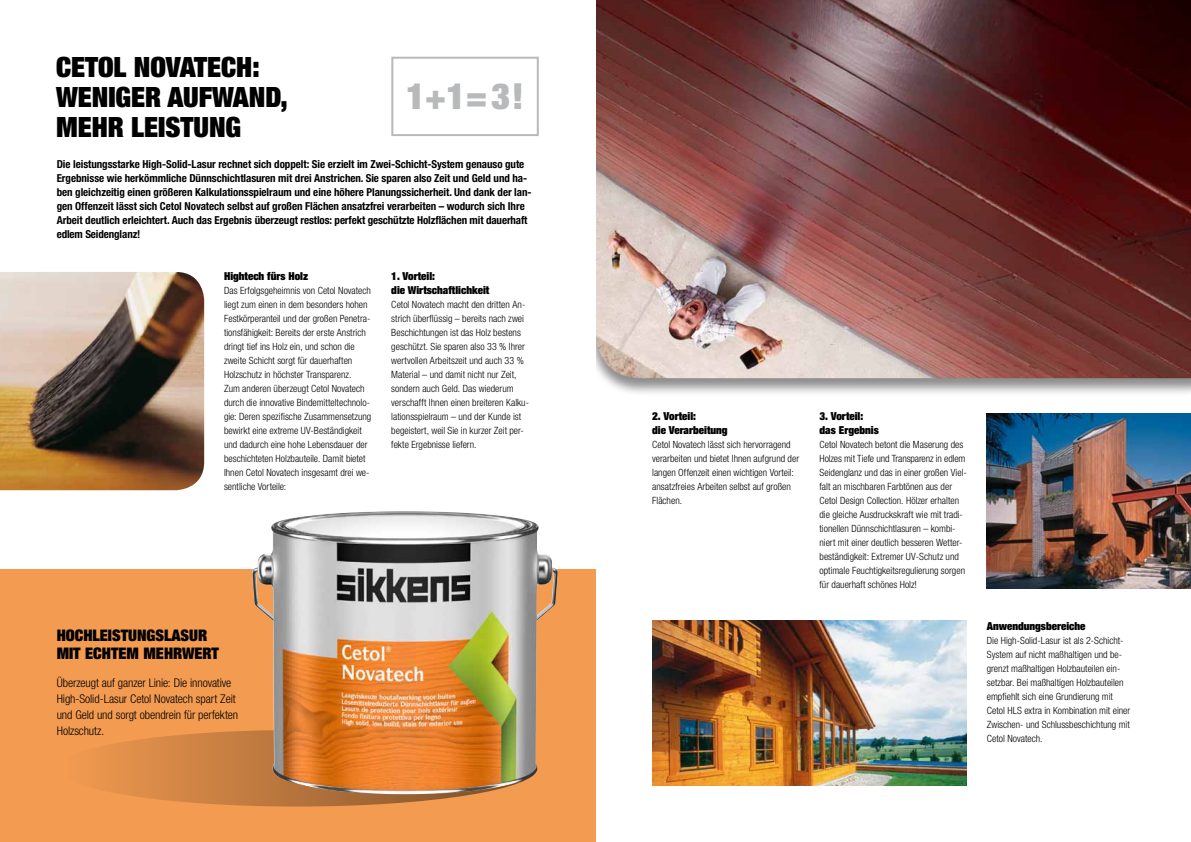
<style>
.page{position:relative;width:1191px;height:842px;background:#fff}
.page>*{position:absolute;margin:0;border:0;box-sizing:border-box;transform-origin:0 0}
.t1{font:900 condensed 36px "Helvetica Neue LT Std";color:#b7b9ba}
.t2{font:900 condensed 28px/30px "Helvetica Neue LT Std";color:#000}
.t3{font:900 condensed 16px/18px "Helvetica Neue LT Std";color:#000}
.t4{font:300 condensed 12px/16px "Helvetica Neue LT Std";letter-spacing:-.01em;color:#000}
.t5{font:700 condensed 11px/14px "Helvetica Neue";letter-spacing:-.005em;color:#000}
.t6{font:900 condensed 11px/14px "Helvetica Neue LT Std";color:#000}
.t7{font:300 condensed 10px/14px "Helvetica Neue LT Std";color:#000}
</style>
<div class="page">
<img style="left:0;top:272px;width:204px;height:218px">
<div style="left:0;top:570px;width:595px;height:272px;background:#f39b51"></div>
<div style="left:585px;top:0;width:606px;height:396px;background:#000;opacity:.45"></div>
<img style="left:595px;top:0;width:596px;height:378px">
<svg style="left:57px;top:730px;width:480px;height:76px"></svg>
<img style="left:252px;top:511px;width:306px;height:283px">
<img style="left:652px;top:621px;width:315px;height:164px">
<img style="left:986px;top:414px;width:205px;height:174px">
<div style="left:391px;top:57px;width:148px;height:79px;border:2px solid #b7b9ba"></div>
<div style="left:573px;top:0;width:22px;height:405px;background:#fff"></div>
<h2 class="t2" style="left:56px;top:51px;width:233px">Cetol Novatech:<br>Weniger Aufwand, mehr Leistung</h2>
<p class="t5" style="left:57px;top:157px;width:476px">Die leistungsstarke High-Solid-Lasur rechnet sich doppelt: Sie erzielt im Zwei-Schicht-System genauso gute Ergebnisse wie herkömmliche Dünnschichtlasuren mit drei Anstrichen. Sie sparen also Zeit und Geld und ha&shy;ben gleichzeitig einen größeren Kalkulationsspielraum und eine höhere Planungssicherheit. Und dank der lan&shy;gen Offenzeit lässt sich Cetol Novatech selbst auf großen Flächen ansatzfrei verarbeiten – wodurch sich Ihre Arbeit deutlich erleichtert. Auch das Ergebnis überzeugt restlos: perfekt geschützte Holzflächen mit dauerhaft edlem Seidenglanz!</p>
<h1 class="t1" style="left:406px;top:73px;width:119px">1+1=3!</h1>
<p class="t6" style="left:224px;top:269px;width:86px">Hightech fürs Holz</p>
<p class="t7" style="left:224px;top:284px;width:149px">Das Erfolgsgeheimnis von Cetol Novatech liegt zum einen in dem besonders hohen Festkörperanteil und der großen Penetra&shy;tionsfähigkeit: Bereits der erste Anstrich dringt tief ins Holz ein, und schon die zweite Schicht sorgt für dauerhaften Holzschutz in höchster Transparenz.<br>Zum anderen überzeugt Cetol Novatech durch die innovative Bindemitteltechnolo&shy;gie: Deren spezifische Zusammensetzung bewirkt eine extreme UV-Beständigkeit und dadurch eine hohe Lebensdauer der beschichteten Holzbauteile. Damit bietet Ihnen Cetol Novatech insgesamt drei we&shy;sentliche Vorteile:</p>
<p class="t6" style="left:391px;top:269px;width:99px">1. Vorteil:<br>die Wirtschaftlichkeit</p>
<p class="t7" style="left:391px;top:298px;width:139px">Cetol Novatech macht den dritten An&shy;strich überflüssig – bereits nach zwei Beschichtungen ist das Holz bestens geschützt. Sie sparen also 33 % Ihrer wertvollen Arbeitszeit und auch 33 % Material – und damit nicht nur Zeit, sondern auch Geld. Das wiederum verschafft Ihnen einen breiteren Kalku&shy;lationsspielraum – und der Kunde ist begeistert, weil Sie in kurzer Zeit per&shy;fekte Ergebnisse liefern.</p>
<h3 class="t3" style="left:57px;top:626px;width:164px">Hochleistungslasur mit echtem mehrwert</h3>
<p class="t4" style="left:57px;top:674px;width:183px">Überzeugt auf ganzer Linie: Die innovative High-Solid-Lasur Cetol Novatech spart Zeit und Geld und sorgt obendrein für perfekten Holzschutz.</p>
<p class="t6" style="left:652px;top:409px;width:77px">2. Vorteil:<br>die Verarbeitung</p>
<p class="t7" style="left:652px;top:438px;width:148px">Cetol Novatech lässt sich hervorragend verarbeiten und bietet Ihnen aufgrund der langen Offenzeit einen wichtigen Vorteil: ansatzfreies Arbeiten selbst auf großen Flächen.</p>
<p class="t6" style="left:819px;top:409px;width:61px">3. Vorteil: das Ergebnis</p>
<p class="t7" style="left:819px;top:438px;width:149px">Cetol Novatech betont die Maserung des Holzes mit Tiefe und Transparenz in edlem Seidenglanz und das in einer großen Viel&shy;falt an mischbaren Farbtönen aus der Cetol Design Collection. Hölzer erhalten die gleiche Ausdruckskraft wie mit tradi&shy;tionellen Dünnschichtlasuren – kombi&shy;niert mit einer deutlich besseren Wetter&shy;beständigkeit: Extremer UV-Schutz und optimale Feuchtigkeitsregulierung sorgen für dauerhaft schönes Holz!</p>
<p class="t6" style="left:986px;top:619px;width:100px">Anwendungsbereiche</p>
<p class="t7" style="left:986px;top:634px;width:145px">Die High-Solid-Lasur ist als 2-Schicht-System auf nicht maßhaltigen und be&shy;grenzt maßhaltigen Holzbauteilen ein&shy;setzbar. Bei maßhaltigen Holzbauteilen empfiehlt sich eine Grundierung mit Cetol HLS extra in Kombination mit einer Zwischen- und Schlussbeschichtung mit Cetol Novatech.</p>
</div>
